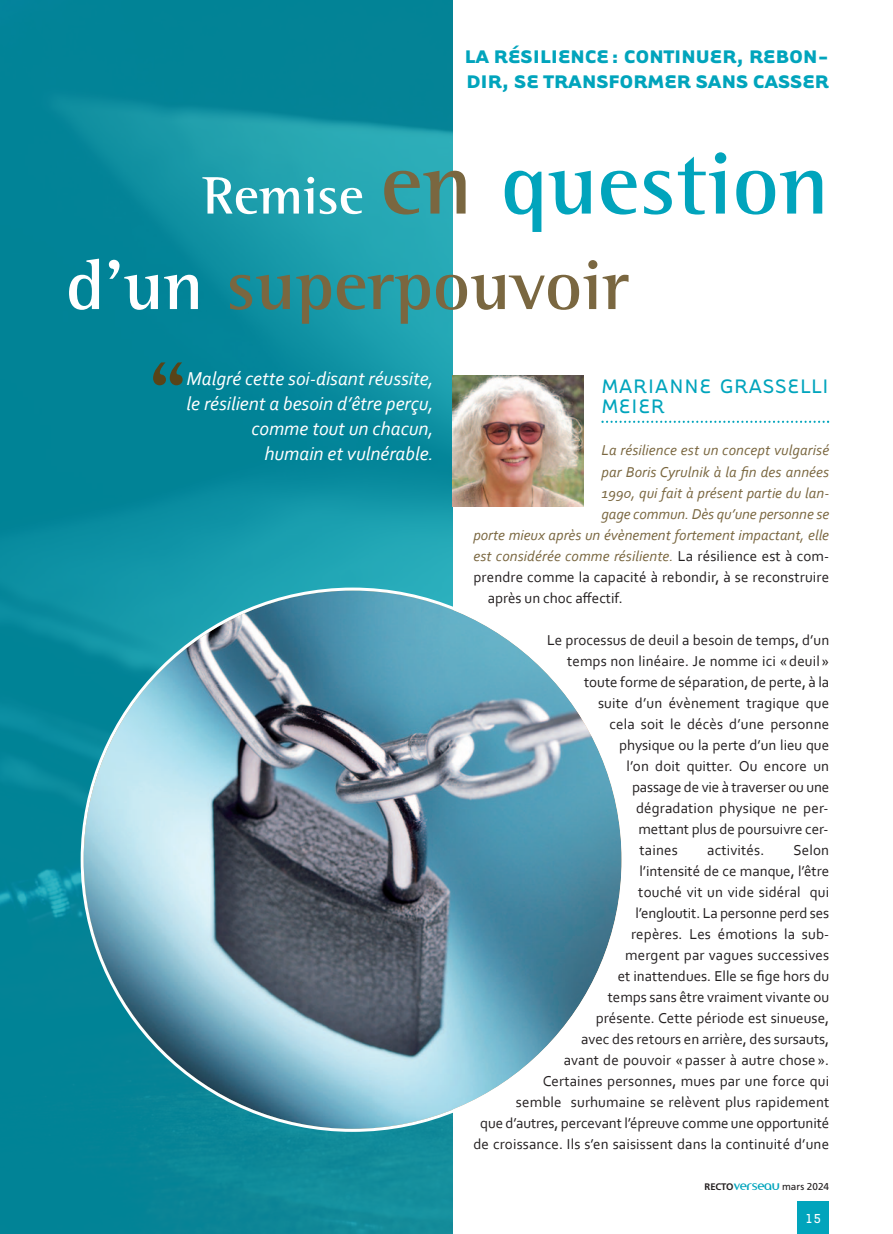
<style>
.page{position:relative;width:893px;height:1234px;background:#fff}
.page>*{position:absolute;margin:0;border:0;box-sizing:border-box;transform-origin:0 0}
.t1{font:700 90px "Rotis Semi Serif";color:#01a4bc}
.t2{font:700 72px "Rotis Semi Serif";color:#7a6740}
.t3{font:22.5px/20.7px "Tarzana Wide";letter-spacing:.01em;color:#01a4bc}
.t4{font:700 21px/25.2px "Tarzana Wide";color:#01a4bc}
.t5{font:italic 19.5px/24.8px "Corbel";color:#fff;text-align:right}
.t6{font:15px/21px "Corbel";letter-spacing:.01em;color:#231f20;text-align:right}
.t7{font:italic 15px "Corbel";letter-spacing:.005em;color:#7a6740}
.t8{font:15px "Corbel";letter-spacing:-.01em;color:#231f20}
.t9{font:15px "Tarzana Wide";color:#fff}
.t10{font:9.9px "Frutiger";color:#231f20}
.s1{font-size:54px;color:#fff}
.s2{color:#7a6740}
.s3{color:#fff}
.s4{font-style:normal;color:#231f20}
.s5{font-weight:700;font-size:9.45px}
.s6{font-family:"Amerika Sans";font-size:12.9px;color:#01a4bc}
.s7{font-family:"Amerika Sans";font-size:13.35px;color:#01a4bc}
</style>
<div class="page">
<div style="left:797px;top:1201px;width:32px;height:32px;background:#01a4bc"></div>
<img style="left:0;top:0;width:453px;height:1233px">
<svg style="left:601px;top:420px;width:228px;height:3px"></svg>
<svg style="left:153px;top:362px;width:30px;height:23px"></svg>
<img style="left:453px;top:376px;width:130px;height:130px">
<svg style="left:81px;top:587px;width:541px;height:544px;background:#75a2b2"></svg>
<p class="t4" style="left:465px;top:46px;width:366px">LA RÉSILIENCE : CONTINUER, REBON-<br>DIR, SE TRANSFORMER SANS CASSER</p>
<p class="t1" style="left:203px;top:150px;width:628px"><span class="s1">Remise</span> <span class="s2">en</span> question</p>
<p class="t2" style="left:66px;top:258px;width:565px"><span class="s3">d’un</span> superpouvoir</p>
<p class="t5" style="left:186px;top:366px;width:249px">Malgré cette soi-disant réussite, le résilient a besoin d’être perçu, comme tout un chacun,</p>
<p class="t5" style="left:264px;top:440px;width:171px">humain et vulnérable.</p>
<p class="t3" style="left:601px;top:378px;width:229px">MARIANNE GRASSELLI<br>MEIER</p>
<p class="t7" style="left:601px;top:441px;width:229px">La résilience est un concept vulgarisé</p>
<p class="t7" style="left:601px;top:462px;width:229px">par Boris Cyrulnik à la fin des années</p>
<p class="t7" style="left:601px;top:483px;width:229px">1990, qui fait à présent partie du lan-</p>
<p class="t7" style="left:601px;top:504px;width:229px">gage commun. Dès qu’une personne se</p>
<p class="t7" style="left:473px;top:525px;width:357px">porte mieux après un évènement fortement impactant, elle</p>
<p class="t7" style="left:473px;top:546px;width:357px">est considérée comme résiliente. <span class="s4">La résilience est à com-</span></p>
<p class="t6" style="left:473px;top:566px;width:357px">prendre comme la capacité à rebondir, à se reconstruire</p>
<p class="t6" style="left:488px;top:587px;width:136px">après un choc affectif.</p>
<p class="t6" style="left:547px;top:629px;width:284px">Le processus de deuil a besoin de temps, d’un</p>
<p class="t6" style="left:567px;top:650px;width:264px">temps non linéaire. Je nomme ici « deuil »</p>
<p class="t6" style="left:584px;top:671px;width:247px">toute forme de séparation, de perte, à la</p>
<p class="t6" style="left:598px;top:692px;width:233px">suite d’un évènement tragique que</p>
<p class="t6" style="left:610px;top:713px;width:221px">cela soit le décès d’une personne</p>
<p class="t6" style="left:619px;top:734px;width:212px">physique ou la perte d’un lieu que</p>
<p class="t6" style="left:627px;top:755px;width:204px">l’on doit quitter. Ou encore un</p>
<p class="t8" style="left:632px;top:777px;width:199px">passage de vie à traverser ou une</p>
<p class="t6" style="left:636px;top:797px;width:194px">dégradation physique ne per-</p>
<p class="t6" style="left:638px;top:818px;width:191px">mettant plus de poursuivre cer-</p>
<p class="t6" style="left:639px;top:839px;width:40px">taines</p>
<p class="t6" style="left:707px;top:839px;width:59px">activités.</p>
<p class="t6" style="left:473px;top:839px;width:357px">Selon<br>l’intensité de ce manque, l’être<br>touché vit un vide sidéral qui<br>l’engloutit. La personne perd ses<br>repères. Les émotions la sub-<br>mergent par vagues successives<br>et inattendues. Elle se fige hors du<br>temps sans être vraiment vivante ou<br>présente. Cette période est sinueuse,<br>avec des retours en arrière, des sursauts,<br>avant de pouvoir « passer à autre chose ».<br>Certaines personnes, mues par une force qui<br>semble surhumaine se relèvent plus rapidement<br>que d’autres, percevant l’épreuve comme une opportunité de croissance. Ils s’en saisissent dans la continuité d’une</p>
<p class="t10" style="left:705px;top:1181px;width:126px"><span class="s5">RECTO</span><span class="s6">v</span><span class="s7">erseau</span> mars 2024</p>
<p class="t9" style="left:805px;top:1213px;width:18px">15</p>
</div>
